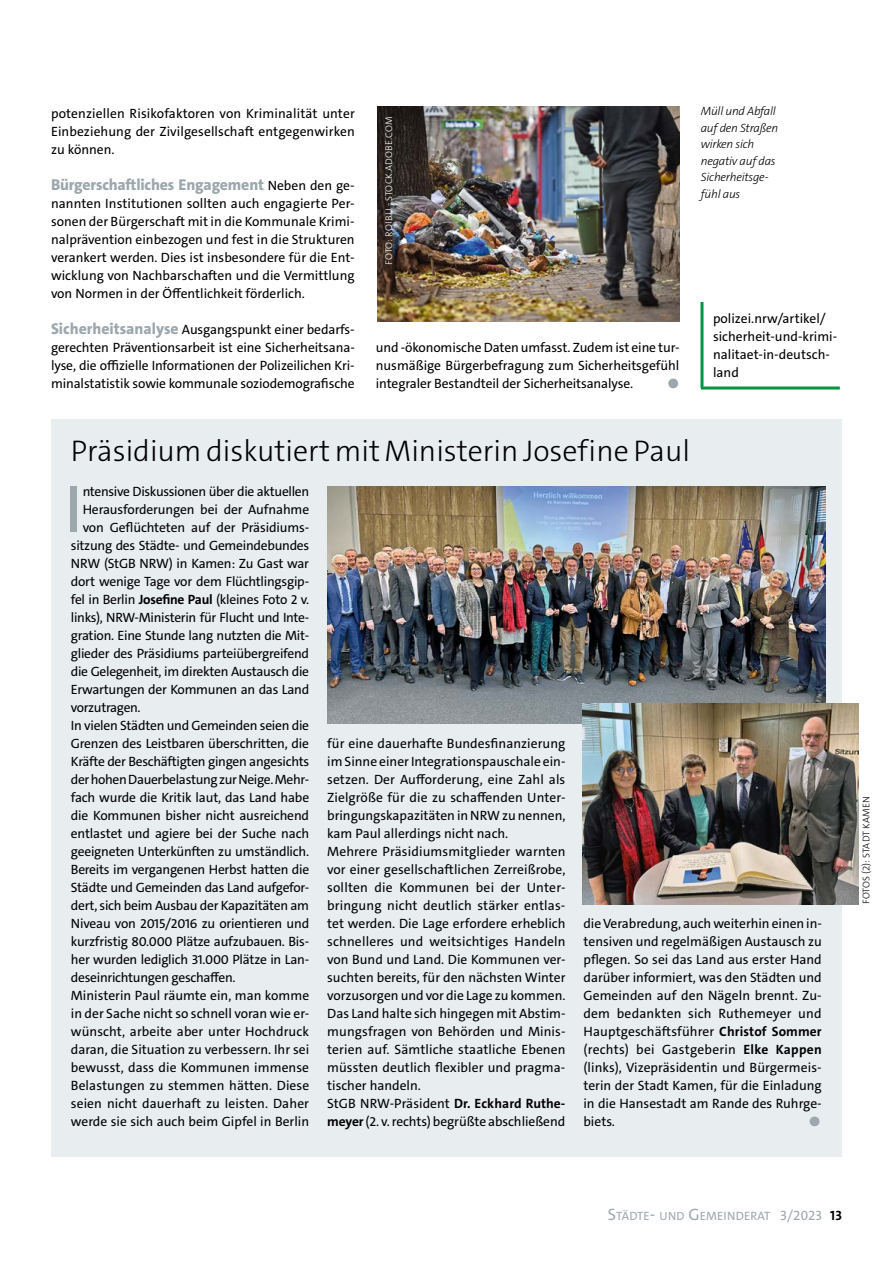
<style>
.page{position:relative;width:893px;height:1263px;background:#fff}
.page>*{position:absolute;margin:0;border:0;box-sizing:border-box;transform-origin:0 0}
.t1{font:66.9px "The Sans C5";color:#9ca8ae}
.t2{font:300 30px "The Sans C5";color:#000}
.t3{font:800 15.75px "The Sans C5";letter-spacing:-.01em;color:#9ca8ae}
.t4{font:13.5px/18px "The Sans C5";letter-spacing:-.01em;color:#000;text-align:justify}
.t5{font:13.5px "The Sans C5";letter-spacing:.01em;color:#000}
.t6{font:13.5px "The Sans C5";color:#9ca8ae}
.t7{font:12.15px "The Sans C5";letter-spacing:.015em;color:#9ca8ae}
.t8{font:italic 300 12px/16.5px "The Sans C5";letter-spacing:-.02em;color:#000}
.t9{font:300 9.75px "The Sans C5";letter-spacing:.02em;color:#fff}
.t10{font:300 9.75px "The Sans C5";letter-spacing:.005em;color:#000}
.s1{font-weight:400;font-size:13.5px;color:#000}
.s2{font-weight:800;font-size:15.75px;color:#9ca8ae}
.s3{font-weight:700}
.s4{font-size:16.5px}
.s5{font-size:16.8px}
.s6{font-size:11.7px}
.s7{font-size:13.5px}
.s8{font-weight:700;font-size:13.5px;color:#000}
</style>
<div class="page">
<img style="left:377px;top:106px;width:302px;height:216px">
<hr style="left:700px;top:302px;width:3px;height:86px;background:#009641">
<hr style="left:701px;top:386px;width:139px;height:3px;background:#009641">
<div style="left:51px;top:419px;width:791px;height:738px;background:#e8edf0"></div>
<img style="left:327px;top:486px;width:499px;height:238px">
<img style="left:583px;top:704px;width:275px;height:200px">
<p class="t4" style="left:51px;top:104px;width:305px">potenziellen Risikofaktoren von Kriminalität unter Einbeziehung der Zivilgesellschaft entgegenwirken zu können.</p>
<p class="t3" style="left:51px;top:174px;width:305px">Bürgerschaftliches Engagement <span class="s1">Neben den ge-</span></p>
<p class="t4" style="left:51px;top:194px;width:305px">nannten Institutionen sollten auch engagierte Per&shy;sonen der Bürgerschaft mit in die Kommunale Krimi&shy;nalprävention einbezogen und fest in die Strukturen verankert werden. Dies ist insbesondere für die Ent&shy;wicklung von Nachbarschaften und die Vermittlung von Normen in der Öffentlichkeit förderlich.</p>
<p class="t4" style="left:51px;top:320px;width:305px"><span class="s2">Sicherheitsanalyse</span> Ausgangspunkt einer bedarfs&shy;gerechten Präventionsarbeit ist eine Sicherheitsana&shy;lyse, die offizielle Informationen der Polizeilichen Kri&shy;minalstatistik sowie kommunale soziodemografische</p>
<p class="t9" style="left:382px;top:265px;width:150px;rotate:-90deg">FOTO: ROIBU - STOCK.ADOBE.COM</p>
<p class="t4" style="left:376px;top:338px;width:305px">und -ökonomische Daten umfasst. Zudem ist eine tur&shy;nusmäßige Bürgerbefragung zum Sicherheitsgefühl integraler Bestandteil der Sicherheitsanalyse.</p>
<p class="t6" style="left:667px;top:375px;width:13px">◼</p>
<p class="t8" style="left:701px;top:103px;width:79px">Müll und Abfall auf den Straßen wirken sich negativ auf das<br>Sicherheitsge&shy;fühl aus</p>
<p class="t4" style="left:713px;top:309px;width:126px;text-align:left">polizei.nrw/artikel/ sicherheit-und-krimi&shy;nalitaet-in-deutsch&shy;land</p>
<h2 class="t2" style="left:71px;top:431px;width:621px">Präsidium diskutiert mit Ministerin Josefine Paul</h2>
<h1 class="t1" style="left:65px;top:466px;width:19px">I</h1>
<p class="t4" style="left:83px;top:482px;width:228px">ntensive Diskussionen über die aktuellen</p>
<p class="t4" style="left:83px;top:500px;width:228px">Herausforderungen bei der Aufnahme</p>
<p class="t4" style="left:83px;top:518px;width:228px">von Geflüchteten auf der Präsidiums-</p>
<p class="t4" style="left:71px;top:536px;width:240px">sitzung des Städte- und Gemeindebundes</p>
<p class="t4" style="left:71px;top:554px;width:240px">NRW (StGB NRW) in Kamen: Zu Gast war</p>
<p class="t4" style="left:71px;top:572px;width:240px">dort wenige Tage vor dem Flüchtlingsgip-</p>
<p class="t4" style="left:71px;top:590px;width:240px">fel in Berlin <span class="s3">Josefine Paul</span> (kleines Foto 2 v.</p>
<p class="t4" style="left:71px;top:608px;width:240px">links), NRW-Ministerin für Flucht und Inte-</p>
<p class="t4" style="left:71px;top:626px;width:240px">gration. Eine Stunde lang nutzten die Mit-</p>
<p class="t4" style="left:71px;top:644px;width:240px">glieder des Präsidiums parteiübergreifend</p>
<p class="t4" style="left:71px;top:662px;width:240px">die Gelegenheit, im direkten Austausch die</p>
<p class="t4" style="left:71px;top:680px;width:240px">Erwartungen der Kommunen an das Land</p>
<p class="t4" style="left:71px;top:698px;width:71px">vorzutragen.</p>
<p class="t4" style="left:71px;top:716px;width:240px">In vielen Städten und Gemeinden seien die</p>
<p class="t4" style="left:71px;top:734px;width:240px">Grenzen des Leistbaren überschritten, die</p>
<p class="t4" style="left:71px;top:752px;width:240px">Kräfte der Beschäftigten gingen angesichts</p>
<p class="t4" style="left:71px;top:770px;width:240px">der hohen Dauerbelastung zur Neige. Mehr-</p>
<p class="t4" style="left:71px;top:788px;width:240px">fach wurde die Kritik laut, das Land habe</p>
<p class="t4" style="left:71px;top:806px;width:240px">die Kommunen bisher nicht ausreichend</p>
<p class="t4" style="left:71px;top:824px;width:240px">entlastet und agiere bei der Suche nach</p>
<p class="t4" style="left:71px;top:842px;width:240px">geeigneten Unterkünften zu umständlich.</p>
<p class="t4" style="left:71px;top:860px;width:240px">Bereits im vergangenen Herbst hatten die</p>
<p class="t4" style="left:71px;top:878px;width:240px">Städte und Gemeinden das Land aufgefor-</p>
<p class="t4" style="left:71px;top:896px;width:240px">dert, sich beim Ausbau der Kapazitäten am</p>
<p class="t4" style="left:71px;top:914px;width:240px">Niveau von 2015/2016 zu orientieren und</p>
<p class="t4" style="left:71px;top:932px;width:240px">kurzfristig 80.000 Plätze aufzubauen. Bis-</p>
<p class="t4" style="left:71px;top:950px;width:240px">her wurden lediglich 31.000 Plätze in Lan-</p>
<p class="t4" style="left:71px;top:968px;width:166px">deseinrichtungen geschaffen.</p>
<p class="t4" style="left:71px;top:986px;width:240px">Ministerin Paul räumte ein, man komme</p>
<p class="t4" style="left:71px;top:1004px;width:240px">in der Sache nicht so schnell voran wie er-</p>
<p class="t4" style="left:71px;top:1022px;width:240px">wünscht, arbeite aber unter Hochdruck</p>
<p class="t4" style="left:71px;top:1040px;width:240px">daran, die Situation zu verbessern. Ihr sei</p>
<p class="t4" style="left:71px;top:1058px;width:240px">bewusst, dass die Kommunen immense</p>
<p class="t4" style="left:71px;top:1076px;width:240px">Belastungen zu stemmen hätten. Diese</p>
<p class="t5" style="left:71px;top:1094px;width:240px">seien nicht dauerhaft zu leisten. Daher</p>
<p class="t4" style="left:71px;top:1112px;width:240px">werde sie sich auch beim Gipfel in Berlin</p>
<p class="t4" style="left:327px;top:734px;width:240px;text-align:left">für eine dauerhafte Bundesfinanzierung im Sinne einer Integrationspauschale ein&shy;setzen. Der Aufforderung, eine Zahl als Zielgröße für die zu schaffenden Unter&shy;bringungskapazitäten in NRW zu nennen, kam Paul allerdings nicht nach.<br>Mehrere Präsidiumsmitglieder warnten vor einer gesellschaftlichen Zerreißrobe, sollten die Kommunen bei der Unter&shy;bringung nicht deutlich stärker entlas&shy;tet werden. Die Lage erfordere erheblich schnelleres und weitsichtiges Handeln von Bund und Land. Die Kommunen ver&shy;suchten bereits, für den nächsten Winter vorzusorgen und vor die Lage zu kommen.<br>Das Land halte sich hingegen mit Abstim&shy;mungsfragen von Behörden und Minis&shy;terien auf. Sämtliche staatliche Ebenen müssten deutlich flexibler und pragma&shy;tischer handeln.<br>StGB NRW-Präsident <span class="s3">Dr. Eckhard Ruthe&shy;meyer</span> (2. v. rechts) begrüßte abschließend</p>
<p class="t4" style="left:583px;top:914px;width:240px">die Verabredung, auch weiterhin einen in&shy;tensiven und regelmäßigen Austausch zu pflegen. So sei das Land aus erster Hand darüber informiert, was den Städten und Gemeinden auf den Nägeln brennt. Zu&shy;dem bedankten sich Ruthemeyer und Hauptgeschäftsführer <span class="s3">Christof Sommer </span>(rechts) bei Gastgeberin <span class="s3">Elke Kappen </span>(links), Vizepräsidentin und Bürgermeis&shy;terin der Stadt Kamen, für die Einladung in die Hansestadt am Rande des Ruhrge&shy;biets.</p>
<p class="t6" style="left:809px;top:1112px;width:13px">◼</p>
<p class="t10" style="left:860px;top:904px;width:109px;rotate:-90deg">FOTOS (2): STADT KAMEN</p>
<p class="t7" style="left:608px;top:1208px;width:236px"><span class="s4">S</span>TÄDTE<span class="s5">-</span> <span class="s6">UND</span> <span class="s4">G</span>EMEINDERAT <span class="s7">3/2023</span> <span class="s8">13</span></p>
</div>
